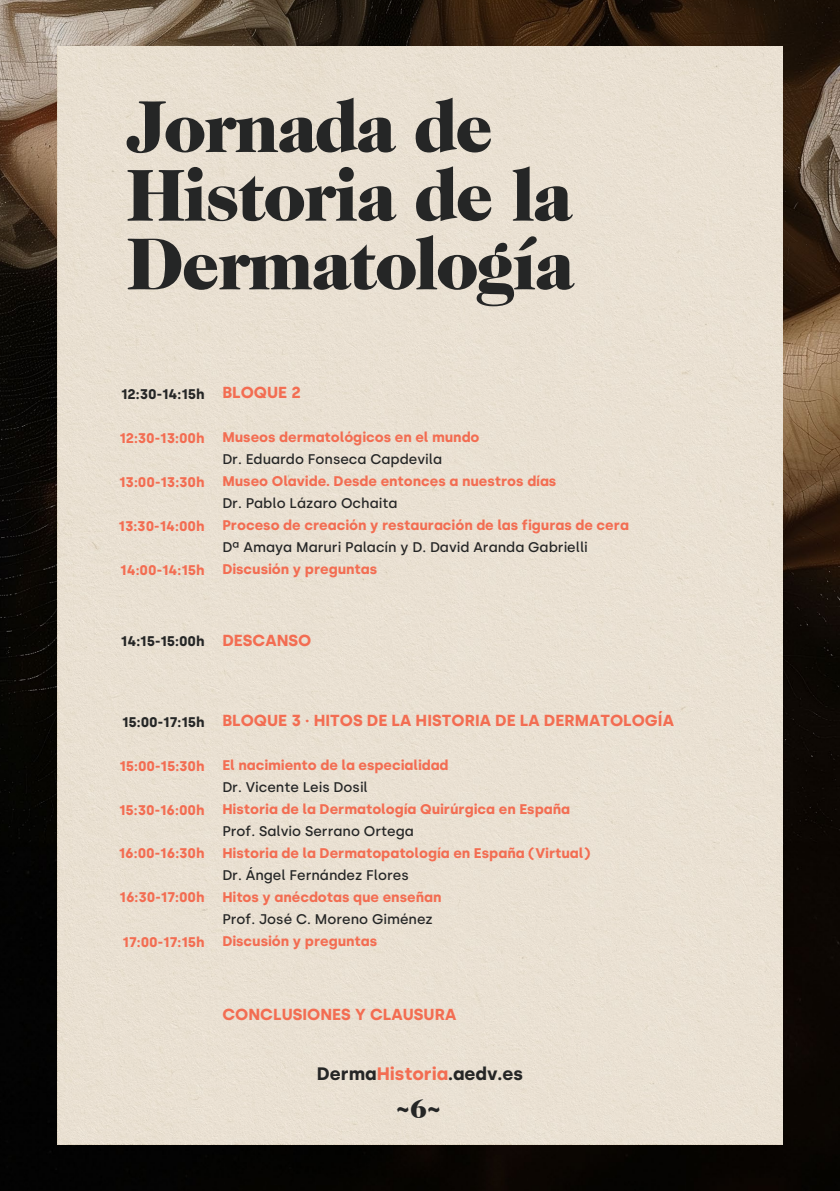
<style>
.page{position:relative;width:840px;height:1191px;background:#fff}
.page>*{position:absolute;margin:0;border:0;box-sizing:border-box;transform-origin:0 0}
.t1{font:900 73.6px/68.6px "Caslon Two Black S Si";letter-spacing:-.03em;color:#252626}
.t2{font:900 27.2px "Caslon Two Black S Si";color:#252626}
.t3{font:700 18px "Silka";color:#252626}
.t4{font:700 16px "Silka";color:#f36d52}
.t5{font:700 14px "Silka";color:#f36d52}
.t6{font:500 14px "Silka";color:#252626}
.t7{font:700 14px "Silka";color:#252626}
.s1{font-size:16px;color:#f36d52}
.s2{color:#f36d52}
</style>
<div class="page">
<img style="left:0;top:0;width:839px;height:1191px">
<div style="left:58px;top:47px;width:723px;height:1097px;background:#eae1d2"></div>
<h1 class="t1" style="left:126px;top:92px;width:449px">Jornada de<br>Historia de la<br>Dermatología</h1>
<p class="t7" style="left:121px;top:385px;width:85px">12:30-14:15h</p>
<p class="t5" style="left:119px;top:429px;width:87px">12:30-13:00h</p>
<p class="t5" style="left:119px;top:473px;width:87px">13:00-13:30h</p>
<p class="t5" style="left:118px;top:517px;width:88px">13:30-14:00h</p>
<p class="t5" style="left:120px;top:561px;width:86px">14:00-14:15h</p>
<p class="t4" style="left:222px;top:383px;width:80px">BLOQUE 2</p>
<p class="t5" style="left:222px;top:429px;width:258px">Museos dermatológicos en el mundo</p>
<p class="t6" style="left:222px;top:451px;width:221px">Dr. Eduardo Fonseca Capdevila</p>
<p class="t5" style="left:222px;top:473px;width:335px">Museo Olavide. Desde entonces a nuestros días</p>
<p class="t6" style="left:222px;top:495px;width:177px">Dr. Pablo Lázaro Ochaita</p>
<p class="t5" style="left:222px;top:517px;width:408px">Proceso de creación y restauración de las figuras de cera</p>
<p class="t6" style="left:222px;top:539px;width:367px">Dª Amaya Maruri Palacín y D. David Aranda Gabrielli</p>
<p class="t5" style="left:222px;top:561px;width:156px">Discusión y preguntas</p>
<p class="t7" style="left:121px;top:633px;width:192px">14:15-15:00h <span class="s1">DESCANSO</span></p>
<p class="t7" style="left:122px;top:713px;width:84px">15:00-17:15h</p>
<p class="t5" style="left:119px;top:757px;width:87px">15:00-15:30h</p>
<p class="t5" style="left:119px;top:801px;width:87px">15:30-16:00h</p>
<p class="t5" style="left:119px;top:845px;width:87px">16:00-16:30h</p>
<p class="t5" style="left:119px;top:889px;width:87px">16:30-17:00h</p>
<p class="t5" style="left:122px;top:933px;width:84px">17:00-17:15h</p>
<p class="t4" style="left:222px;top:711px;width:453px">BLOQUE 3 · HITOS DE LA HISTORIA DE LA DERMATOLOGÍA</p>
<p class="t5" style="left:222px;top:757px;width:227px">El nacimiento de la especialidad</p>
<p class="t6" style="left:222px;top:779px;width:147px">Dr. Vicente Leis Dosil</p>
<p class="t5" style="left:222px;top:801px;width:349px">Historia de la Dermatología Quirúrgica en España</p>
<p class="t6" style="left:222px;top:823px;width:193px">Prof. Salvio Serrano Ortega</p>
<p class="t5" style="left:222px;top:845px;width:369px">Historia de la Dermatopatología en España (Virtual)</p>
<p class="t6" style="left:222px;top:867px;width:188px">Dr. Ángel Fernández Flores</p>
<p class="t5" style="left:222px;top:889px;width:220px">Hitos y anécdotas que enseñan</p>
<p class="t6" style="left:222px;top:911px;width:212px">Prof. José C. Moreno Giménez</p>
<p class="t5" style="left:222px;top:933px;width:156px">Discusión y preguntas</p>
<p class="t4" style="left:222px;top:1005px;width:235px">CONCLUSIONES Y CLAUSURA</p>
<p class="t3" style="left:317px;top:1063px;width:207px">Derma<span class="s2">Historia</span>.aedv.es</p>
<h2 class="t2" style="left:394px;top:1090px;width:49px">~6~</h2>
</div>
